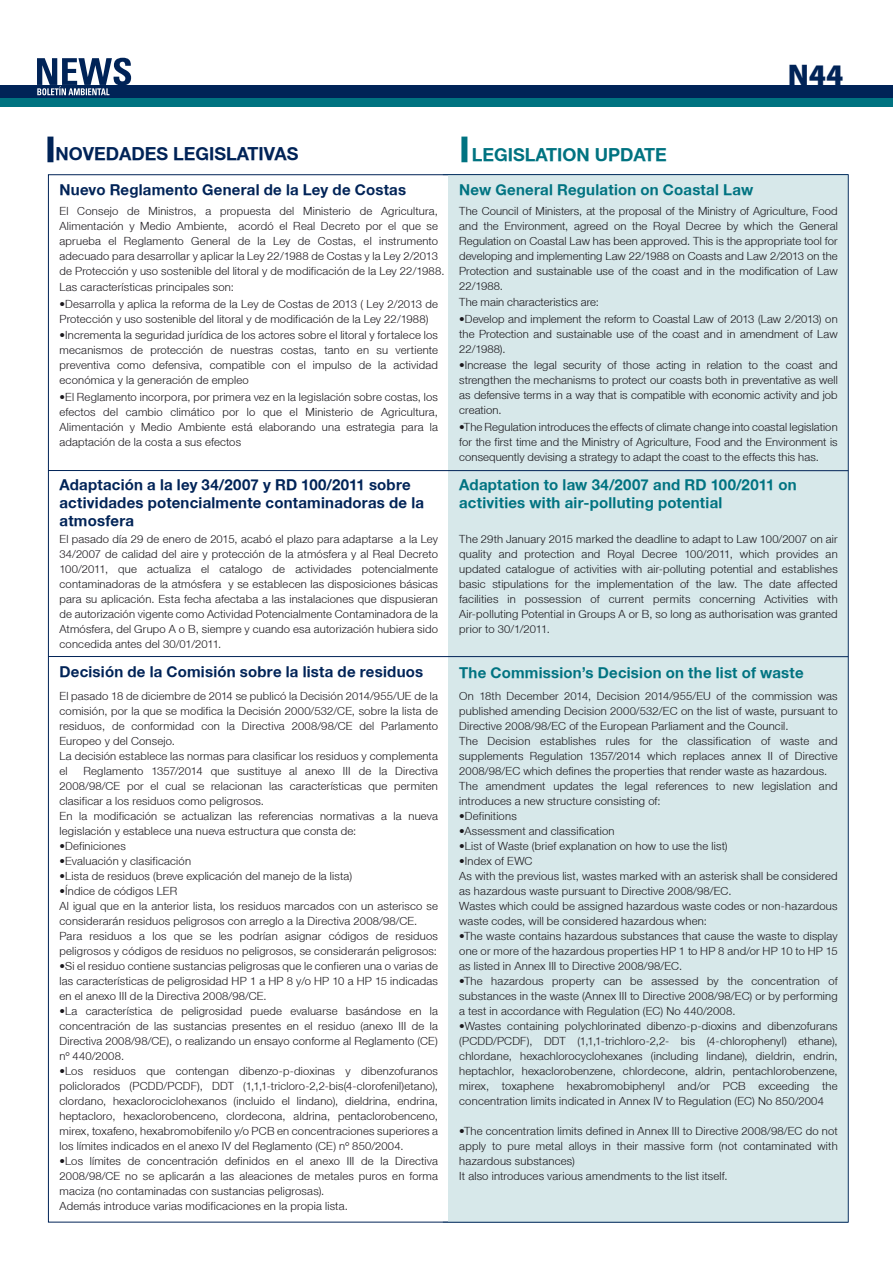
<style>
.page{position:relative;width:893px;height:1263px;background:#fff}
.page>*{position:absolute;margin:0;border:0;box-sizing:border-box;transform-origin:0 0}
.t1{font:900 30px "Myriad Pro";color:#002357}
.t2{font:700 18px "Helvetica Neue";color:#002357}
.t3{font:700 18px "Helvetica Neue";color:#007381}
.t4{font:700 15px/18px "Helvetica Neue";letter-spacing:.015em;color:#002357}
.t5{font:700 15px/18px "Helvetica Neue";letter-spacing:.015em;color:#007381}
.t6{font:300 11.25px/15px "Helvetica Neue LT";letter-spacing:.02em;color:#1a171c;text-align:justify}
</style>
<div class="page">
<div style="left:0;top:85px;width:893px;height:13px;background:#002357"></div>
<div style="left:0;top:98px;width:893px;height:8px;background:#007381"></div>
<svg style="left:37px;top:58px;width:94px;height:37px"></svg>
<div style="left:443px;top:174px;width:405px;height:1048px;background:#d7e8ea"></div>
<hr style="left:48px;top:470px;width:800px;height:1px;background:#002357">
<hr style="left:48px;top:656px;width:800px;height:1px;background:#002357">
<div style="left:47px;top:137px;width:6px;height:25px;background:#002357"></div>
<div style="left:461px;top:137px;width:6px;height:25px;background:#007381"></div>
<h2 class="t2" style="left:56px;top:143px;width:244px">NOVEDADES LEGISLATIVAS</h2>
<h2 class="t3" style="left:472px;top:143px;width:197px">LEGISLATION UPDATE</h2>
<h3 class="t4" style="left:60px;top:180px;width:348px">Nuevo Reglamento General de la Ley de Costas</h3>
<h3 class="t5" style="left:459px;top:180px;width:295px">New General Regulation on Coastal Law</h3>
<h1 class="t1" style="left:788px;top:58px;width:57px">N44</h1>
<p class="t6" style="left:60px;top:203px;width:386px;text-align:left">El Consejo de Ministros, a propuesta del Ministerio de Agricultura, Alimentación y Medio Ambiente, acordó el Real Decreto por el que se aprueba el Reglamento General de la Ley de Costas, el instrumento adecuado para desarrollar y aplicar la Ley 22/1988 de Costas y la Ley 2/2013 de Protección y uso sostenible del litoral y de modificación de la Ley 22/1988.</p>
<p class="t6" style="left:60px;top:280px;width:176px">Las características principales son:</p>
<p class="t6" style="left:60px;top:296px;width:380px">•Desarrolla y aplica la reforma de la Ley de Costas de 2013 ( Ley 2/2013 de<br>Protección y uso sostenible del litoral y de modificación de la Ley 22/1988)</p>
<p class="t6" style="left:60px;top:328px;width:380px">•Incrementa la seguridad jurídica de los actores sobre el litoral y fortalece los mecanismos de protección de nuestras costas, tanto en su vertiente preventiva como defensiva, compatible con el impulso de la actividad económica y la generación de empleo</p>
<p class="t6" style="left:60px;top:389px;width:380px">•El Reglamento incorpora, por primera vez en la legislación sobre costas, los efectos del cambio climático por lo que el Ministerio de Agricultura, Alimentación y Medio Ambiente está elaborando una estrategia para la adaptación de la costa a sus efectos</p>
<h3 class="t4" style="left:60px;top:475px;width:366px">Adaptación a la ley 34/2007 y RD 100/2011 sobre actividades potencialmente contaminadoras de la atmosfera</h3>
<p class="t6" style="left:60px;top:532px;width:380px">El pasado día 29 de enero de 2015, acabó el plazo para adaptarse a la Ley 34/2007 de calidad del aire y protección de la atmósfera y al Real Decreto 100/2011, que actualiza el catalogo de actividades potencialmente contaminadoras de la atmósfera y se establecen las disposiciones básicas para su aplicación. Esta fecha afectaba a las instalaciones que dispusieran de autorización vigente como Actividad Potencialmente Contaminadora de la Atmósfera, del Grupo A o B, siempre y cuando esa autorización hubiera sido concedida antes del 30/01/2011.</p>
<h3 class="t4" style="left:60px;top:662px;width:365px">Decisión de la Comisión sobre la lista de residuos</h3>
<p class="t6" style="left:60px;top:688px;width:380px;text-align:left">El pasado 18 de diciembre de 2014 se publicó la Decisión 2014/955/UE de la comisión, por la que se modifica la Decisión 2000/532/CE, sobre la lista de residuos, de conformidad con la Directiva 2008/98/CE del Parlamento Europeo y del Consejo.<br>La decisión establece las normas para clasificar los residuos y complementa el</p>
<p class="t6" style="left:60px;top:763px;width:380px;text-align:left;text-indent:24px">Reglamento 1357/2014 que sustituye al anexo III de la Directiva 2008/98/CE por el cual se relacionan las características que permiten clasificar a los residuos como peligrosos.<br>En la modificación se actualizan las referencias normativas a la nueva legislación y establece una nueva estructura que consta de:</p>
<p class="t6" style="left:60px;top:838px;width:68px">•Definiciones</p>
<p class="t6" style="left:60px;top:853px;width:133px">•Evaluación y clasificación</p>
<p class="t6" style="left:60px;top:868px;width:294px">•Lista de residuos (breve explicación del manejo de la lista)</p>
<p class="t6" style="left:60px;top:883px;width:380px;text-align:left">•Índice de códigos LER<br>Al igual que en la anterior lista, los residuos marcados con un asterisco se considerarán residuos peligrosos con arreglo a la Directiva 2008/98/CE.<br>Para residuos a los que se les podrían asignar códigos de residuos peligrosos y códigos de residuos no peligrosos, se considerarán peligrosos:</p>
<p class="t6" style="left:60px;top:958px;width:380px">•Si el residuo contiene sustancias peligrosas que le confieren una o varias de las características de peligrosidad HP 1 a HP 8 y/o HP 10 a HP 15 indicadas en el anexo III de la Directiva 2008/98/CE.</p>
<p class="t6" style="left:60px;top:1003px;width:380px">•La característica de peligrosidad puede evaluarse basándose en la concentración de las sustancias presentes en el residuo (anexo III de la Directiva 2008/98/CE), o realizando un ensayo conforme al Reglamento (CE) nº 440/2008.</p>
<p class="t6" style="left:60px;top:1063px;width:380px">•Los residuos que contengan dibenzo-p-dioxinas y dibenzofuranos policlorados (PCDD/PCDF), DDT (1,1,1-tricloro-2,2-bis(4-clorofenil)etano), clordano, hexaclorociclohexanos (incluido el lindano), dieldrina, endrina, heptacloro, hexaclorobenceno, clordecona, aldrina, pentaclorobenceno, mirex, toxafeno, hexabromobifenilo y/o PCB en concentraciones superiores a los límites indicados en el anexo IV del Reglamento (CE) nº 850/2004.</p>
<p class="t6" style="left:60px;top:1153px;width:380px;text-align:left">•Los límites de concentración definidos en el anexo III de la Directiva 2008/98/CE no se aplicarán a las aleaciones de metales puros en forma maciza (no contaminadas con sustancias peligrosas).<br>Además introduce varias modificaciones en la propia lista.</p>
<p class="t6" style="left:459px;top:203px;width:380px">The Council of Ministers, at the proposal of the Ministry of Agriculture, Food and the Environment, agreed on the Royal Decree by which the General Regulation on Coastal Law has been approved. This is the appropriate tool for developing and implementing Law 22/1988 on Coasts and Law 2/2013 on the Protection and sustainable use of the coast and in the modification of Law 22/1988.</p>
<p class="t6" style="left:459px;top:295px;width:141px">The main characteristics are:</p>
<p class="t6" style="left:459px;top:311px;width:380px">•Develop and implement the reform to Coastal Law of 2013 (Law 2/2013) on the Protection and sustainable use of the coast and in amendment of Law 22/1988).</p>
<p class="t6" style="left:459px;top:358px;width:380px">•Increase the legal security of those acting in relation to the coast and strengthen the mechanisms to protect our coasts both in preventative as well as defensive terms in a way that is compatible with economic activity and job creation.</p>
<p class="t6" style="left:459px;top:419px;width:380px">•The Regulation introduces the effects of climate change into coastal legislation for the first time and the Ministry of Agriculture, Food and the Environment is consequently devising a strategy to adapt the coast to the effects this has.</p>
<h3 class="t5" style="left:459px;top:475px;width:339px">Adaptation to law 34/2007 and RD 100/2011 on activities with air-polluting potential</h3>
<p class="t6" style="left:459px;top:532px;width:380px">The 29th January 2015 marked the deadline to adapt to Law 100/2007 on air quality and protection and Royal Decree 100/2011, which provides an updated catalogue of activities with air-polluting potential and establishes basic stipulations for the implementation of the law. The date affected facilities in possession of current permits concerning Activities with Air-polluting Potential in Groups A or B, so long as authorisation was granted prior to 30/1/2011.</p>
<h3 class="t5" style="left:459px;top:663px;width:346px">The Commission’s Decision on the list of waste</h3>
<p class="t6" style="left:459px;top:688px;width:380px;text-align:left">On 18th December 2014, Decision 2014/955/EU of the commission was published amending Decision 2000/532/EC on the list of waste, pursuant to Directive 2008/98/EC of the European Parliament and the Council.<br>The Decision establishes rules for the classification of waste and supplements Regulation 1357/2014 which replaces annex II of Directive 2008/98/EC which defines the properties that render waste as hazardous.<br>The amendment updates the legal references to new legislation and introduces a new structure consisting of:</p>
<p class="t6" style="left:459px;top:808px;width:59px">•Definitions</p>
<p class="t6" style="left:459px;top:823px;width:157px">•Assessment and classification</p>
<p class="t6" style="left:459px;top:838px;width:270px">•List of Waste (brief explanation on how to use the list)</p>
<p class="t6" style="left:459px;top:853px;width:380px;text-align:left">•Index of EWC<br>As with the previous list, wastes marked with an asterisk shall be considered as hazardous waste pursuant to Directive 2008/98/EC.<br>Wastes which could be assigned hazardous waste codes or non-hazardous waste codes, will be considered hazardous when:</p>
<p class="t6" style="left:459px;top:928px;width:380px">•The waste contains hazardous substances that cause the waste to display one or more of the hazardous properties HP 1 to HP 8 and/or HP 10 to HP 15 as listed in Annex III to Directive 2008/98/EC.</p>
<p class="t6" style="left:459px;top:973px;width:380px">•The hazardous property can be assessed by the concentration of substances in the waste (Annex III to Directive 2008/98/EC) or by performing a test in accordance with Regulation (EC) No 440/2008.</p>
<p class="t6" style="left:459px;top:1018px;width:380px">•Wastes containing polychlorinated dibenzo-p-dioxins and dibenzofurans (PCDD/PCDF), DDT (1,1,1-trichloro-2,2- bis (4-chlorophenyl) ethane), chlordane, hexachlorocyclohexanes (including lindane), dieldrin, endrin, heptachlor, hexaclorobenzene, chlordecone, aldrin, pentachlorobenzene, mirex, toxaphene hexabromobiphenyl and/or PCB exceeding the concentration limits indicated in Annex IV to Regulation (EC) No 850/2004</p>
<p class="t6" style="left:459px;top:1123px;width:380px;text-align:left">•The concentration limits defined in Annex III to Directive 2008/98/EC do not apply to pure metal alloys in their massive form (not contaminated with hazardous substances)<br>It also introduces various amendments to the list itself.</p>
</div>
